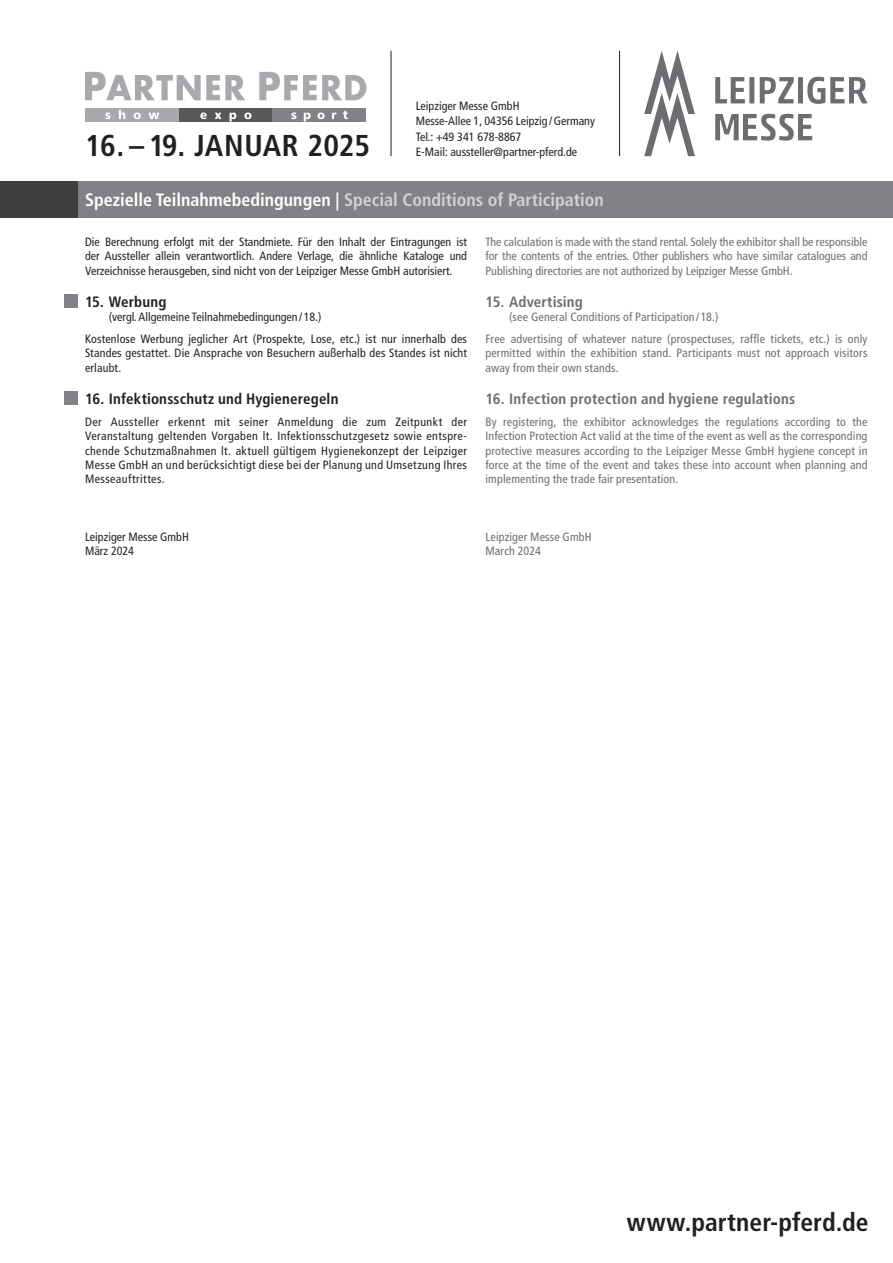
<style>
.page{position:relative;width:893px;height:1263px;background:#fff}
.page>*{position:absolute;margin:0;border:0;box-sizing:border-box;transform-origin:0 0}
.t1{font:700 condensed 30.15px "Frutiger LT Pro";letter-spacing:.005em;color:#231f20}
.t2{font:700 condensed 25.5px "Frutiger LT Pro";color:#231f20}
.t3{font:700 condensed 18px "Frutiger LT Pro";color:#d1d2d4}
.t4{font:700 condensed 15px "Frutiger LT Pro";letter-spacing:.01em;color:#6c6d70}
.t5{font:700 condensed 15px "Frutiger LT Pro";letter-spacing:.01em;color:#231f20}
.t6{font:condensed 12px/14.4px "Frutiger LT Pro";color:#231f20}
.t7{font:condensed 12px/14.4px "Frutiger LT Pro";letter-spacing:.015em;color:#6c6d70}
.s1{color:#fff}
</style>
<div class="page">
<div style="left:0;top:182px;width:893px;height:36px;background:#808285"></div>
<div style="left:0;top:182px;width:78px;height:36px;background:#3e3e3f"></div>
<div style="left:64px;top:294px;width:14px;height:14px;background:#808285"></div>
<div style="left:64px;top:391px;width:14px;height:14px;background:#808285"></div>
<div style="left:85px;top:109px;width:94px;height:13px;background:#a8a9ad"></div>
<div style="left:179px;top:109px;width:94px;height:13px;background:#57585a"></div>
<div style="left:273px;top:109px;width:93px;height:13px;background:#808285"></div>
<svg style="left:105px;top:112px;width:5px;height:7px"></svg>
<svg style="left:119px;top:110px;width:6px;height:9px"></svg>
<svg style="left:134px;top:112px;width:7px;height:7px"></svg>
<svg style="left:149px;top:113px;width:10px;height:6px"></svg>
<svg style="left:200px;top:112px;width:7px;height:7px"></svg>
<svg style="left:215px;top:113px;width:6px;height:6px"></svg>
<svg style="left:230px;top:112px;width:6px;height:10px"></svg>
<svg style="left:244px;top:112px;width:7px;height:7px"></svg>
<svg style="left:291px;top:112px;width:5px;height:7px"></svg>
<svg style="left:304px;top:112px;width:7px;height:10px"></svg>
<svg style="left:318px;top:112px;width:7px;height:7px"></svg>
<svg style="left:332px;top:112px;width:4px;height:7px"></svg>
<svg style="left:343px;top:111px;width:5px;height:8px"></svg>
<svg style="left:85px;top:72px;width:160px;height:28px"></svg>
<svg style="left:259px;top:72px;width:107px;height:28px"></svg>
<hr style="left:619px;top:51px;width:1px;height:105px;background:#231f20">
<hr style="left:391px;top:51px;width:1px;height:105px;background:#231f20">
<svg style="left:715px;top:114px;width:97px;height:27px"></svg>
<svg style="left:715px;top:77px;width:152px;height:27px"></svg>
<svg style="left:644px;top:51px;width:51px;height:105px"></svg>
<h1 class="t1" style="left:85px;top:128px;width:287px">16. – 19. JANUAR 2025</h1>
<p class="t6" style="left:416px;top:98px;width:181px;line-height:15.6px">Leipziger Messe GmbH<br>Messe-Allee 1, 04356 Leipzig /Germany<br>Tel.: +49 341 678-8867<br>E-Mail: aussteller@partner-pferd.de</p>
<h3 class="t3" style="left:85px;top:189px;width:520px"><span class="s1">Spezielle Teilnahmebedingungen |</span> Special Conditions of Participation</h3>
<p class="t6" style="left:85px;top:235px;width:383px;text-align:justify">Die Berechnung erfolgt mit der Standmiete. Für den Inhalt der Eintragungen ist der Aussteller allein verantwortlich. Andere Verlage, die ähnliche Kataloge und Verzeichnisse herausgeben, sind nicht von der Leipziger Messe GmbH autorisiert.</p>
<p class="t5" style="left:85px;top:293px;width:83px">15. Werbung</p>
<p class="t6" style="left:85px;top:307px;width:384px;line-height:21.6px;text-indent:24px">(vergl. Allgemeine Teilnahmebedingungen / 18.)<br>Kostenlose Werbung jeglicher Art (Prospekte, Lose, etc.) ist nur innerhalb des</p>
<p class="t6" style="left:85px;top:346px;width:384px">Standes gestattet. Die Ansprache von Besuchern außerhalb des Standes ist nicht erlaubt.</p>
<p class="t5" style="left:85px;top:390px;width:255px">16. Infektionsschutz und Hygieneregeln</p>
<p class="t6" style="left:85px;top:415px;width:383px;text-align:justify">Der Aussteller erkennt mit seiner Anmeldung die zum Zeitpunkt der Veranstaltung geltenden Vorgaben lt. Infektionsschutzgesetz sowie entspre&shy;chende Schutzmaßnahmen lt. aktuell gültigem Hygienekonzept der Leipziger Messe GmbH an und berücksichtigt diese bei der Planung und Umsetzung Ihres Messeauftrittes.</p>
<p class="t6" style="left:85px;top:530px;width:105px">Leipziger Messe GmbH<br>März 2024</p>
<p class="t7" style="left:485px;top:235px;width:383px;text-align:justify">The calculation is made with the stand rental. Solely the exhibitor shall be responsible for the contents of the entries. Other publishers who have similar catalogues and Publishing directories are not authorized by Leipziger Messe GmbH.</p>
<p class="t4" style="left:485px;top:293px;width:99px">15. Advertising</p>
<p class="t7" style="left:485px;top:307px;width:383px;line-height:21.6px;text-indent:24px">(see General Conditions of Participation / 18.)<br>Free advertising of whatever nature (prospectuses, raffle tickets, etc.) is only</p>
<p class="t7" style="left:485px;top:346px;width:383px">permitted within the exhibition stand. Participants must not approach visitors away from their own stands.</p>
<p class="t4" style="left:485px;top:390px;width:311px">16. Infection protection and hygiene regulations</p>
<p class="t7" style="left:485px;top:415px;width:383px;text-align:justify">By registering, the exhibitor acknowledges the regulations according to the Infection Protection Act valid at the time of the event as well as the corresponding protective measures according to the Leipziger Messe GmbH hygiene concept in force at the time of the event and takes these into account when planning and implementing the trade fair presentation.</p>
<p class="t7" style="left:485px;top:530px;width:108px">Leipziger Messe GmbH<br>March 2024</p>
<h2 class="t2" style="left:627px;top:1206px;width:243px">www.partner-pferd.de</h2>
</div>
